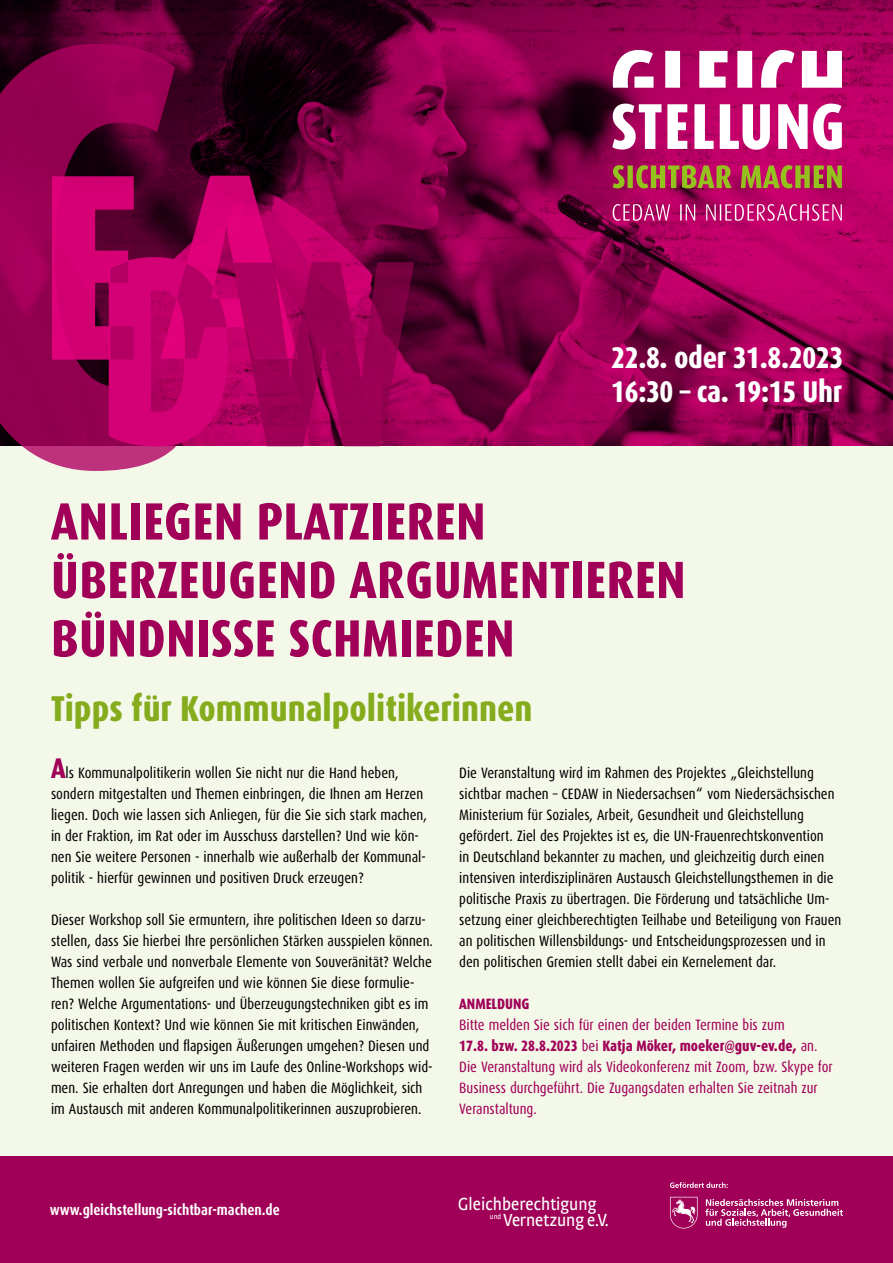
<style>
.page{position:relative;width:893px;height:1263px;background:#fff}
.page>*{position:absolute;margin:0;border:0;box-sizing:border-box;transform-origin:0 0}
.t1{font:800 52.5px/58.5px "Dax Condensed";letter-spacing:.01em;color:#a00057}
.t2{font:800 36px "Dax Condensed";color:#85ac1c}
.t3{font:800 30px/34.5px "Dax Condensed";letter-spacing:-.01em;color:#fff}
.t4{font:18.45px "Strada Cond";color:#fff}
.t5{font:18.45px "Strada Cond TF";color:#fff}
.t6{font:15px/21px "Dax Condensed";color:#000}
.t7{font:15px/21px "Dax Condensed";color:#a00057}
.t8{font:700 15px "Dax Condensed";color:#fff}
.t9{font:800 15px "Dax Condensed";color:#a00057}
.t10{font:7.8px "Strada Cond";color:#fff}
.s1{font-weight:800;font-size:28.5px;color:#a00057}
.s2{font-weight:800}
</style>
<div class="page">
<img style="left:0;top:1px;width:892px;height:445px">
<div style="left:0;top:446px;width:893px;height:725px;background:#f4f8e9"></div>
<div style="left:0;top:1157px;width:893px;height:106px;background:#a00057"></div>
<svg style="left:705px;top:1199px;width:138px;height:29px"></svg>
<svg style="left:670px;top:1197px;width:28px;height:31px"></svg>
<svg style="left:670px;top:1182px;width:58px;height:6px"></svg>
<svg style="left:0;top:44px;width:176px;height:427px;background:#8d0c52"></svg>
<div style="left:52px;top:176px;width:29px;height:184px;background:#d60074"></div>
<svg style="left:81px;top:175px;width:333px;height:271px;background:#a5005a"></svg>
<svg style="left:613px;top:204px;width:229px;height:17px;background:#c83c88"></svg>
<svg style="left:613px;top:165px;width:229px;height:23px;background:#a46a3d"></svg>
<svg style="left:613px;top:50px;width:229px;height:38px"></svg>
<svg style="left:612px;top:104px;width:49px;height:46px"></svg>
<svg style="left:667px;top:104px;width:20px;height:45px"></svg>
<svg style="left:694px;top:104px;width:20px;height:45px"></svg>
<svg style="left:720px;top:104px;width:50px;height:46px"></svg>
<svg style="left:778px;top:104px;width:64px;height:46px"></svg>
<h3 class="t3" style="left:611px;top:340px;width:233px">22.8. oder 31.8.2023<br>16:30 – ca. 19:15 Uhr</h3>
<h1 class="t1" style="left:51px;top:493px;width:636px">ANLIEGEN PLATZIEREN<br>ÜBERZEUGEND ARGUMENTIEREN<br>BÜNDNISSE SCHMIEDEN</h1>
<h2 class="t2" style="left:51px;top:689px;width:483px">Tipps für Kommunalpolitikerinnen</h2>
<p class="t6" style="left:51px;top:762px;width:377px"><span class="s1">A</span>ls Kommunalpolitikerin wollen Sie nicht nur die Hand heben, sondern mitgestalten und Themen einbringen, die Ihnen am Herzen liegen. Doch wie lassen sich Anliegen, für die Sie sich stark machen, in der Fraktion, im Rat oder im Ausschuss darstellen? Und wie kön&shy;nen Sie weitere Personen - innerhalb wie außerhalb der Kommunal&shy;politik - hierfür gewinnen und positiven Druck erzeugen?</p>
<p class="t6" style="left:51px;top:909px;width:383px">Dieser Workshop soll Sie ermuntern, ihre politischen Ideen so darzu&shy;stellen, dass Sie hierbei Ihre persönlichen Stärken ausspielen können.<br>Was sind verbale und nonverbale Elemente von Souveränität? Welche Themen wollen Sie aufgreifen und wie können Sie diese formulie&shy;ren? Welche Argumentations- und Überzeugungstechniken gibt es im politischen Kontext? Und wie können Sie mit kritischen Einwänden, unfairen Methoden und flapsigen Äußerungen umgehen? Diesen und weiteren Fragen werden wir uns im Laufe des Online-Workshops wid&shy;men. Sie erhalten dort Anregungen und haben die Möglichkeit, sich im Austausch mit anderen Kommunalpolitikerinnen auszuprobieren.</p>
<p class="t6" style="left:459px;top:763px;width:384px">Die Veranstaltung wird im Rahmen des Projektes „Gleichstellung sichtbar machen – CEDAW in Niedersachsen“ vom Niedersächsischen Ministerium für Soziales, Arbeit, Gesundheit und Gleichstellung gefördert. Ziel des Projektes ist es, die UN-Frauenrechtskonvention<br>in Deutschland bekannter zu machen, und gleichzeitig durch einen intensiven interdisziplinären Austausch Gleichstellungsthemen in die politische Praxis zu übertragen. Die Förderung und tatsächliche Um&shy;setzung einer gleichberechtigten Teilhabe und Beteiligung von Frauen an politischen Willensbildungs- und Entscheidungsprozessen und in den politischen Gremien stellt dabei ein Kernelement dar.</p>
<p class="t9" style="left:459px;top:996px;width:72px">ANMELDUNG</p>
<p class="t7" style="left:459px;top:1015px;width:375px">Bitte melden Sie sich für einen der beiden Termine bis zum<br><span class="s2">17.8. bzw. 28.8.2023</span> bei <span class="s2">Katja Möker, moeker@guv-ev.de,</span> an.<br>Die Veranstaltung wird als Videokonferenz mit Zoom, bzw. Skype for Business durchgeführt. Die Zugangsdaten erhalten Sie zeitnah zur Veranstaltung.</p>
<p class="t8" style="left:50px;top:1202px;width:232px">www.gleichstellung-sichtbar-machen.de</p>
<p class="t4" style="left:458px;top:1193px;width:140px">Gleichberechtigung</p>
<p class="t10" style="left:490px;top:1212px;width:13px">und</p>
<p class="t5" style="left:503px;top:1209px;width:107px">Vernetzung e.V.</p>
</div>
